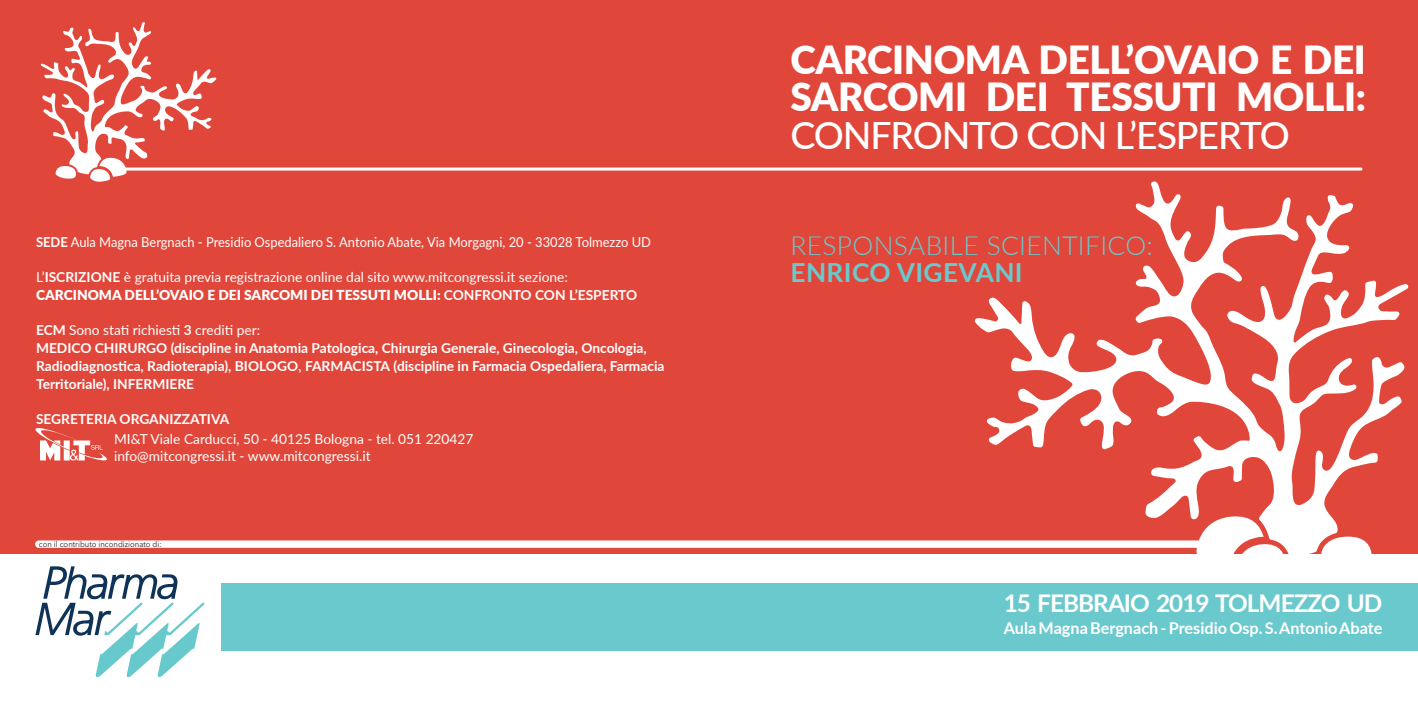
<style>
.page{position:relative;width:1418px;height:709px;background:#fff}
.page>*{position:absolute;margin:0;border:0;box-sizing:border-box;transform-origin:0 0}
.t1{font:900 38.75px/37.5px "Lato";letter-spacing:-.01em;color:#fff}
.t2{font:500 37.5px "Lato";letter-spacing:-.03em;color:#fff}
.t3{font:300 26.25px "Lato";letter-spacing:.015em;color:#6ac9cd}
.t4{font:700 26.25px "Lato";letter-spacing:.015em;color:#6ac9cd}
.t5{font:700 24.38px "Lato";letter-spacing:-.04em;color:#fff}
.t6{font:700 16.25px "Lato";color:#fff}
.t7{font:700 13.75px/18px "Lato";color:#fff}
.t8{font:13.75px/17.5px "Lato";color:#fff}
.t9{font:13.75px "Lato";color:#fff;scale:.94 1}
.t10{font:8.12px "Avenir Next LT Pro";color:#231f20;scale:.95 1}
.s1{font-weight:700}
.s2{font-weight:900}
.s3{font-weight:400}
.s4{font-family:"Minion Pro";font-weight:400;font-size:15px}
</style>
<div class="page">
<div style="left:0;top:0;width:1417px;height:553px;background:#e0473a"></div>
<div style="left:221px;top:583px;width:1196px;height:67px;background:#6ac9cd"></div>
<svg style="left:35px;top:566px;width:169px;height:111px"></svg>
<svg style="left:35px;top:428px;width:72px;height:33px"></svg>
<svg style="left:974px;top:182px;width:434px;height:372px"></svg>
<svg style="left:1320px;top:536px;width:51px;height:18px"></svg>
<svg style="left:1263px;top:542px;width:23px;height:12px"></svg>
<svg style="left:35px;top:514px;width:1228px;height:40px"></svg>
<svg style="left:41px;top:22px;width:1321px;height:160px"></svg>
<p class="t9" style="left:36px;top:232px;width:655px"><span class="s1">SEDE</span> Aula Magna Bergnach - Presidio Ospedaliero S. Antonio Abate, Via Morgagni, 20 - 33028 Tolmezzo UD</p>
<p class="t8" style="left:36px;top:268px;width:602px">L’<span class="s1">ISCRIZIONE</span> è gratuita previa registrazione online dal sito www.mitcongressi.it sezione:<br><span class="s2">CARCINOMA DELL’OVAIO E DEI SARCOMI DEI TESSUTI MOLLI:</span> <span class="s1">CONFRONTO CON L’ESPERTO</span></p>
<p class="t7" style="left:36px;top:320px;width:630px">ECM <span class="s3">Sono stati richiesti</span> 3 <span class="s3">crediti per:<br></span>MEDICO CHIRURGO (discipline in Anatomia Patologica, Chirurgia Generale, Ginecologia, Oncologia, Radiodiagnostica, Radioterapia), BIOLOGO<span class="s4">,</span> FARMACISTA (discipline in Farmacia Ospedaliera, Farmacia Territoriale), INFERMIERE</p>
<p class="t7" style="left:36px;top:409px;width:195px">SEGRETERIA ORGANIZZATIVA</p>
<p class="t8" style="left:114px;top:429px;width:361px">MI&amp;T Viale Carducci, 50 - 40125 Bologna - tel. 051 220427 info@mitcongressi.it - www.mitcongressi.it</p>
<p class="t10" style="left:39px;top:539px;width:131px">con il contributo incondizionato di:</p>
<h1 class="t1" style="left:790px;top:39px;width:577px">CARCINOMA DELL’OVAIO E DEI<br>SARCOMI DEI TESSUTI MOLLI:</h1>
<h2 class="t2" style="left:790px;top:108px;width:501px">CONFRONTO CON L’ESPERTO</h2>
<h3 class="t3" style="left:790px;top:227px;width:364px">RESPONSABILE SCIENTIFICO:</h3>
<h3 class="t4" style="left:790px;top:253px;width:234px">ENRICO VIGEVANI</h3>
<h3 class="t5" style="left:1003px;top:585px;width:380px">15 FEBBRAIO 2019 TOLMEZZO UD</h3>
<p class="t6" style="left:1003px;top:616px;width:380px">Aula Magna Bergnach - Presidio Osp. S. Antonio Abate</p>
</div>
